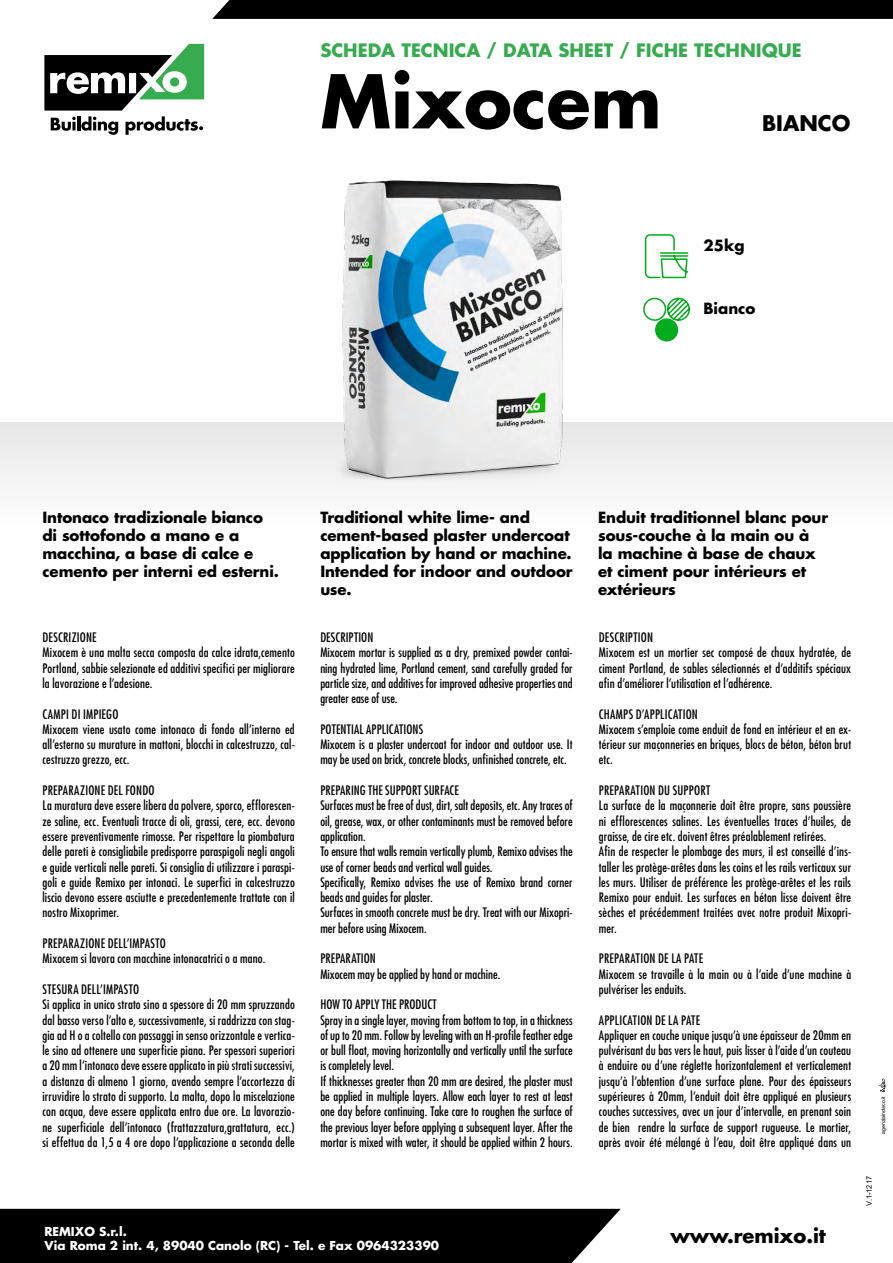
<style>
.page{position:relative;width:893px;height:1263px;background:#fff}
.page>*{position:absolute;margin:0;border:0;box-sizing:border-box;transform-origin:0 0}
.t1{font:700 72px "Futura Std";color:#000}
.t2{font:700 21px "Futura Std";color:#000}
.t3{font:700 19.5px "Futura Std";color:#000}
.t4{font:700 18px "Futura Std";color:#36ab4f}
.t5{font:700 15px/18px "Futura Std";letter-spacing:-.005em;color:#000}
.t6{font:condensed 12.75px/15.3px "Futura Std";letter-spacing:.01em;color:#000}
.t7{font:700 12px/14.4px "Futura Std";color:#fff}
.t8{font:7.5px "Arial";color:#000}
.t9{font:5.25px "Arial";color:#000}
</style>
<div class="page">
<svg style="left:44px;top:44px;width:160px;height:91px"></svg>
<div style="left:0;top:1209px;width:621px;height:54px;background:#000"></div>
<div style="left:212px;top:0;width:681px;height:19px;background:#000"></div>
<svg style="left:878px;top:1078px;width:9px;height:14px"></svg>
<div style="left:0;top:423px;width:893px;height:108px;background:#f5f5f5"></div>
<img style="left:334px;top:180px;width:233px;height:300px">
<div style="left:656px;top:319px;width:21px;height:22px;background:#00ac1d;border-radius:50%"></div>
<div style="left:655px;top:318px;width:23px;height:23px;border:2px solid #00ac1d;border-radius:50%"></div>
<svg style="left:643px;top:234px;width:48px;height:88px"></svg>
<h3 class="t4" style="left:320px;top:39px;width:483px">SCHEDA TECNICA / DATA SHEET / FICHE TECHNIQUE</h3>
<h1 class="t1" style="left:320px;top:54px;width:343px">Mixocem</h1>
<h2 class="t2" style="left:762px;top:109px;width:90px">BIANCO</h2>
<p class="t5" style="left:703px;top:236px;width:43px">25kg</p>
<p class="t5" style="left:703px;top:300px;width:54px">Bianco</p>
<p class="t5" style="left:43px;top:508px;width:238px">Intonaco tradizionale bianco di sottofondo a mano e a macchina, a base di calce e cemento per interni ed esterni.</p>
<p class="t6" style="left:43px;top:629px;width:254px">DESCRIZIONE<br>Mixocem è una malta secca composta da calce idrata,cemento Portland, sabbie selezionate ed additivi specifici per migliorare la lavorazione e l’adesione.</p>
<p class="t6" style="left:43px;top:706px;width:254px">CAMPI DI IMPIEGO<br>Mixocem viene usato come intonaco di fondo all’interno ed all’esterno su murature in mattoni, blocchi in calcestruzzo, cal&shy;cestruzzo grezzo, ecc.</p>
<p class="t6" style="left:43px;top:782px;width:254px">PREPARAZIONE DEL FONDO<br>La muratura deve essere libera da polvere, sporco, efflorescen&shy;ze saline, ecc. Eventuali tracce di oli, grassi, cere, ecc. devono essere preventivamente rimosse. Per rispettare la piombatura delle pareti è consigliabile predisporre paraspigoli negli angoli e guide verticali nelle pareti. Si consiglia di utilizzare i paraspi&shy;goli e guide Remixo per intonaci. Le superfici in calcestruzzo liscio devono essere asciutte e precedentemente trattate con il nostro Mixoprimer.</p>
<p class="t6" style="left:43px;top:935px;width:224px">PREPARAZIONE DELL’IMPASTO<br>Mixocem si lavora con macchine intonacatrici o a mano.</p>
<p class="t6" style="left:43px;top:981px;width:254px">STESURA DELL’IMPASTO<br>Si applica in unico strato sino a spessore di 20 mm spruzzando dal basso verso l’alto e, successivamente, si raddrizza con stag&shy;gia ad H o a coltello con passaggi in senso orizzontale e vertica&shy;le sino ad ottenere una superficie piana. Per spessori superiori a 20 mm l’intonaco deve essere applicato in più strati successivi, a distanza di almeno 1 giorno, avendo sempre l’accortezza di irruvidire lo strato di supporto. La malta, dopo la miscelazione con acqua, deve essere applicata entro due ore. La lavorazio&shy;ne superficiale dell’intonaco (frattazzatura,grattatura, ecc.) si effettua da 1,5 a 4 ore dopo l’applicazione a seconda delle</p>
<p class="t5" style="left:320px;top:508px;width:254px">Traditional white lime- and cement-based plaster undercoat application by hand or machine.<br>Intended for indoor and outdoor use.</p>
<p class="t5" style="left:598px;top:508px;width:231px">Enduit traditionnel blanc pour sous-couche à la main ou à<br>la machine à base de chaux et ciment pour intérieurs et extérieurs</p>
<p class="t6" style="left:320px;top:629px;width:254px">DESCRIPTION<br>Mixocem mortar is supplied as a dry, premixed powder contai&shy;ning hydrated lime, Portland cement, sand carefully graded for particle size, and additives for improved adhesive properties and greater ease of use.</p>
<p class="t6" style="left:320px;top:721px;width:254px">POTENTIAL APPLICATIONS<br>Mixocem is a plaster undercoat for indoor and outdoor use. It may be used on brick, concrete blocks, unfinished concrete, etc.</p>
<p class="t6" style="left:320px;top:782px;width:254px">PREPARING THE SUPPORT SURFACE<br>Surfaces must be free of dust, dirt, salt deposits, etc. Any traces of oil, grease, wax, or other contaminants must be removed before application.<br>To ensure that walls remain vertically plumb, Remixo advises the use of corner beads and vertical wall guides.<br>Specifically, Remixo advises the use of Remixo brand corner beads and guides for plaster.<br>Surfaces in smooth concrete must be dry. Treat with our Mixopri&shy;mer before using Mixocem.</p>
<p class="t6" style="left:320px;top:951px;width:181px">PREPARATION<br>Mixocem may be applied by hand or machine.</p>
<p class="t6" style="left:320px;top:997px;width:254px">HOW TO APPLY THE PRODUCT<br>Spray in a single layer, moving from bottom to top, in a thickness of up to 20 mm. Follow by leveling with an H-profile feather edge or bull float, moving horizontally and vertically until the surface is completely level.<br>If thicknesses greater than 20 mm are desired, the plaster must be applied in multiple layers. Allow each layer to rest at least one day before continuing. Take care to roughen the surface of the previous layer before applying a subsequent layer. After the mortar is mixed with water, it should be applied within 2 hours.</p>
<p class="t6" style="left:599px;top:629px;width:254px">DESCRIPTION<br>Mixocem est un mortier sec composé de chaux hydratée, de ciment Portland, de sables sélectionnés et d’additifs spéciaux afin d’améliorer l’utilisation et l’adhérence.</p>
<p class="t6" style="left:599px;top:706px;width:254px">CHAMPS D’APPLICATION<br>Mixocem s’emploie come enduit de fond en intérieur et en ex&shy;térieur sur maçonneries en briques, blocs de béton, béton brut etc.</p>
<p class="t6" style="left:599px;top:782px;width:254px">PREPARATION DU SUPPORT<br>La surface de la maçonnerie doit être propre, sans poussière ni efflorescences salines. Les éventuelles traces d’huiles, de graisse, de cire etc. doivent êtres préalablement retirées.<br>Afin de respecter le plombage des murs, il est conseillé d’ins&shy;taller les protège-arêtes dans les coins et les rails verticaux sur les murs. Utiliser de préférence les protège-arêtes et les rails Remixo pour enduit. Les surfaces en béton lisse doivent être sèches et précédemment traitées avec notre produit Mixopri&shy;mer.</p>
<p class="t6" style="left:599px;top:951px;width:254px">PREPARATION DE LA PATE<br>Mixocem se travaille à la main ou à l’aide d’une machine à pulvériser les enduits.</p>
<p class="t6" style="left:599px;top:1012px;width:254px">APPLICATION DE LA PATE<br>Appliquer en couche unique jusqu’à une épaisseur de 20mm en pulvérisant du bas vers le haut, puis lisser à l’aide d’un couteau à enduire ou d’une réglette horizontalement et verticalement jusqu’à l’obtention d’une surface plane. Pour des épaisseurs supérieures à 20mm, l’enduit doit être appliqué en plusieurs couches successives, avec un jour d’intervalle, en prenant soin de bien rendre la surface de support rugueuse. Le mortier, après avoir été mélangé à l’eau, doit être appliqué dans un</p>
<p class="t7" style="left:44px;top:1224px;width:396px">REMIXO S.r.l.<br>Via Roma 2 int. 4, 89040 Canolo (RC) - Tel. e Fax 0964323390</p>
<h3 class="t3" style="left:670px;top:1223px;width:157px">www.remixo.it</h3>
<p class="t9" style="left:880px;top:1134px;width:39px;rotate:-90deg">agenziaindaco.it</p>
<p class="t8" style="left:864px;top:1206px;width:31px;rotate:-90deg">V.1-1217</p>
</div>
